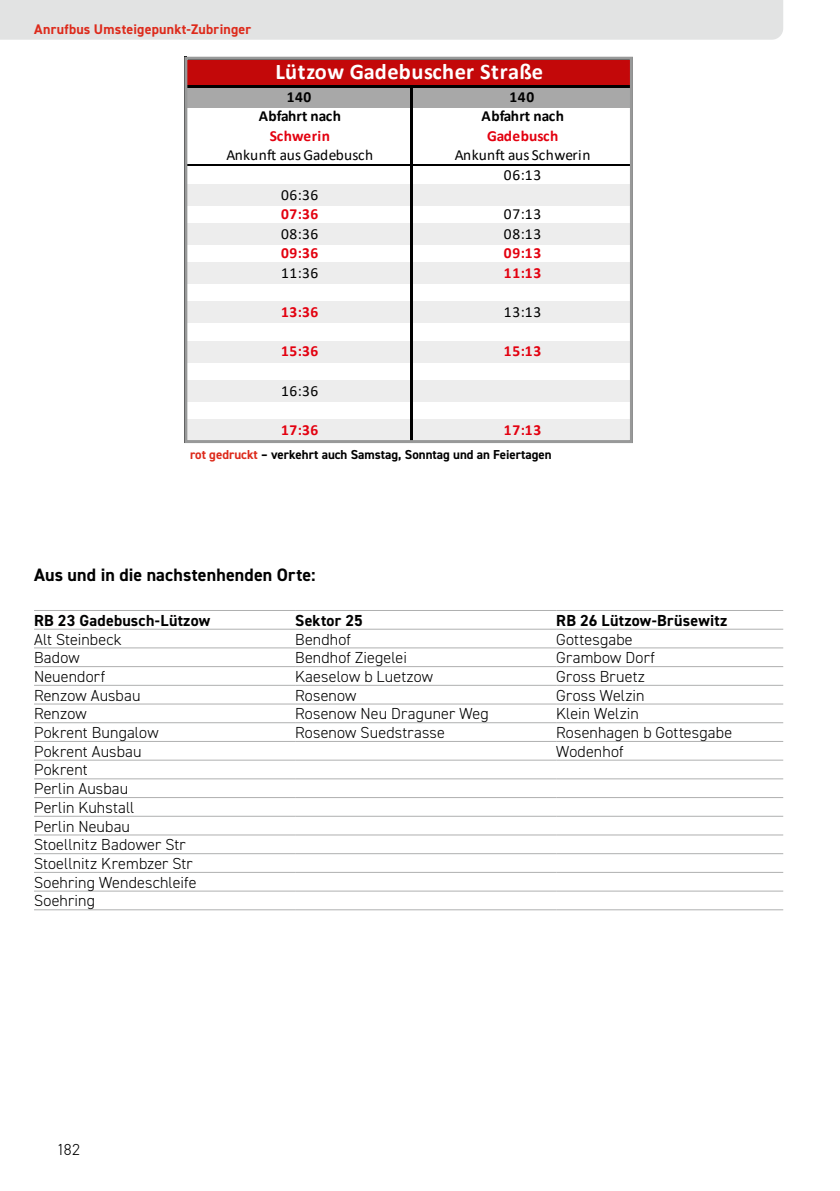
<style>
.page{position:relative;width:840px;height:1191px;background:#fff}
.page>*{position:absolute;margin:0;border:0;box-sizing:border-box;transform-origin:0 0}
.t1{font:700 22.4px "Calibri";letter-spacing:.02em;color:#fff}
.t2{font:700 18px "DIN2014";letter-spacing:.01em;color:#000}
.t3{font:300 16px/18.8px "DIN2014";letter-spacing:.01em;color:#000}
.t4{font:700 16px "DIN2014";letter-spacing:.015em;color:#000}
.t5{font:15.4px/19.6px "Calibri";letter-spacing:.02em;color:#000;text-align:center}
.t6{font:700 15.4px "Calibri";letter-spacing:.04em;color:#e3000f}
.t7{font:700 15.4px "Calibri";letter-spacing:.01em;color:#000}
.t8{font:700 15.4px "Calibri";letter-spacing:.01em;color:#e3000f}
.t9{font:700 14px "DIN2014";letter-spacing:.015em;color:#dd2a1b}
.t10{font:700 13px "DIN2014";color:#000}
.s1{color:#dd2a1b}
</style>
<div class="page">
<div style="left:0;top:0;width:782px;height:40px;background:#e2e3e3"></div>
<div style="left:186px;top:58px;width:446px;height:30px;background:#c30809"></div>
<div style="left:186px;top:86px;width:446px;height:21px;background:#a8a8a8"></div>
<div style="left:186px;top:184px;width:446px;height:21px;background:#ededed"></div>
<div style="left:186px;top:223px;width:446px;height:21px;background:#ededed"></div>
<div style="left:186px;top:263px;width:446px;height:21px;background:#ededed"></div>
<div style="left:186px;top:302px;width:446px;height:21px;background:#ededed"></div>
<div style="left:186px;top:341px;width:446px;height:21px;background:#ededed"></div>
<div style="left:186px;top:380px;width:446px;height:21px;background:#ededed"></div>
<div style="left:186px;top:419px;width:446px;height:21px;background:#ededed"></div>
<hr style="left:187px;top:165px;width:223px;height:1px;background:#000">
<hr style="left:410px;top:88px;width:2px;height:355px;background:#000">
<hr style="left:187px;top:85px;width:445px;height:3px;background:#000">
<hr style="left:412px;top:165px;width:217px;height:1px;background:#000">
<div style="left:184px;top:57px;width:448px;height:386px;border:3px solid #989999"></div>
<hr style="left:34px;top:610px;width:261px;height:1px;background:#afb0b0">
<hr style="left:295px;top:610px;width:261px;height:1px;background:#afb0b0">
<hr style="left:556px;top:610px;width:226px;height:1px;background:#afb0b0">
<hr style="left:34px;top:629px;width:261px;height:1px;background:#afb0b0">
<hr style="left:295px;top:629px;width:261px;height:1px;background:#afb0b0">
<hr style="left:556px;top:629px;width:226px;height:1px;background:#afb0b0">
<hr style="left:34px;top:647px;width:261px;height:1px;background:#afb0b0">
<hr style="left:295px;top:647px;width:261px;height:1px;background:#afb0b0">
<hr style="left:556px;top:647px;width:226px;height:1px;background:#afb0b0">
<hr style="left:34px;top:666px;width:261px;height:1px;background:#afb0b0">
<hr style="left:295px;top:666px;width:261px;height:1px;background:#afb0b0">
<hr style="left:556px;top:666px;width:226px;height:1px;background:#afb0b0">
<hr style="left:34px;top:685px;width:261px;height:1px;background:#afb0b0">
<hr style="left:295px;top:685px;width:261px;height:1px;background:#afb0b0">
<hr style="left:556px;top:685px;width:226px;height:1px;background:#afb0b0">
<hr style="left:34px;top:703px;width:261px;height:1px;background:#afb0b0">
<hr style="left:295px;top:703px;width:261px;height:1px;background:#afb0b0">
<hr style="left:556px;top:703px;width:226px;height:1px;background:#afb0b0">
<hr style="left:34px;top:722px;width:261px;height:1px;background:#afb0b0">
<hr style="left:295px;top:722px;width:261px;height:1px;background:#afb0b0">
<hr style="left:556px;top:722px;width:226px;height:1px;background:#afb0b0">
<hr style="left:34px;top:741px;width:261px;height:1px;background:#afb0b0">
<hr style="left:295px;top:741px;width:261px;height:1px;background:#afb0b0">
<hr style="left:556px;top:741px;width:226px;height:1px;background:#afb0b0">
<hr style="left:34px;top:760px;width:261px;height:1px;background:#afb0b0">
<hr style="left:295px;top:760px;width:261px;height:1px;background:#afb0b0">
<hr style="left:556px;top:760px;width:226px;height:1px;background:#afb0b0">
<hr style="left:34px;top:778px;width:261px;height:1px;background:#afb0b0">
<hr style="left:295px;top:778px;width:261px;height:1px;background:#afb0b0">
<hr style="left:556px;top:778px;width:226px;height:1px;background:#afb0b0">
<hr style="left:34px;top:797px;width:261px;height:1px;background:#afb0b0">
<hr style="left:295px;top:797px;width:261px;height:1px;background:#afb0b0">
<hr style="left:556px;top:797px;width:226px;height:1px;background:#afb0b0">
<hr style="left:34px;top:816px;width:261px;height:1px;background:#afb0b0">
<hr style="left:295px;top:816px;width:261px;height:1px;background:#afb0b0">
<hr style="left:556px;top:816px;width:226px;height:1px;background:#afb0b0">
<hr style="left:34px;top:834px;width:261px;height:1px;background:#afb0b0">
<hr style="left:295px;top:834px;width:261px;height:1px;background:#afb0b0">
<hr style="left:556px;top:834px;width:226px;height:1px;background:#afb0b0">
<hr style="left:34px;top:853px;width:261px;height:1px;background:#afb0b0">
<hr style="left:295px;top:853px;width:261px;height:1px;background:#afb0b0">
<hr style="left:556px;top:853px;width:226px;height:1px;background:#afb0b0">
<hr style="left:34px;top:872px;width:261px;height:1px;background:#afb0b0">
<hr style="left:295px;top:872px;width:261px;height:1px;background:#afb0b0">
<hr style="left:556px;top:872px;width:226px;height:1px;background:#afb0b0">
<hr style="left:34px;top:890px;width:261px;height:1px;background:#afb0b0">
<hr style="left:295px;top:890px;width:261px;height:1px;background:#afb0b0">
<hr style="left:556px;top:890px;width:226px;height:1px;background:#afb0b0">
<hr style="left:34px;top:909px;width:261px;height:1px;background:#afb0b0">
<hr style="left:295px;top:909px;width:261px;height:1px;background:#afb0b0">
<hr style="left:556px;top:909px;width:226px;height:1px;background:#afb0b0">
<p class="t9" style="left:34px;top:19px;width:219px">Anrufbus Umsteigepunkt-Zubringer</p>
<h1 class="t1" style="left:275px;top:56px;width:269px">Lützow Gadebuscher Straße</h1>
<p class="t7" style="left:286px;top:86px;width:26px">140</p>
<p class="t7" style="left:509px;top:86px;width:26px">140</p>
<p class="t7" style="left:258px;top:105px;width:84px">Abfahrt nach</p>
<p class="t7" style="left:481px;top:105px;width:84px">Abfahrt nach</p>
<p class="t8" style="left:270px;top:125px;width:62px">Schwerin</p>
<p class="t8" style="left:487px;top:125px;width:73px">Gadebusch</p>
<p class="t5" style="left:226px;top:145px;width:148px">Ankunft aus Gadebusch</p>
<p class="t5" style="left:454px;top:145px;width:137px">Ankunft aus Schwerin<br>06:13</p>
<p class="t5" style="left:281px;top:184px;width:39px">06:36</p>
<p class="t6" style="left:281px;top:203px;width:39px">07:36</p>
<p class="t5" style="left:503px;top:204px;width:39px">07:13</p>
<p class="t5" style="left:281px;top:223px;width:39px">08:36</p>
<p class="t5" style="left:503px;top:223px;width:39px">08:13</p>
<p class="t6" style="left:281px;top:242px;width:39px">09:36</p>
<p class="t6" style="left:503px;top:242px;width:39px">09:13</p>
<p class="t5" style="left:281px;top:263px;width:39px">11:36</p>
<p class="t6" style="left:503px;top:262px;width:39px">11:13</p>
<p class="t6" style="left:281px;top:301px;width:39px">13:36</p>
<p class="t5" style="left:503px;top:302px;width:39px">13:13</p>
<p class="t6" style="left:281px;top:340px;width:39px">15:36</p>
<p class="t6" style="left:503px;top:340px;width:39px">15:13</p>
<p class="t5" style="left:281px;top:380px;width:39px">16:36</p>
<p class="t6" style="left:281px;top:419px;width:39px">17:36</p>
<p class="t6" style="left:503px;top:419px;width:39px">17:13</p>
<p class="t10" style="left:190px;top:446px;width:363px"><span class="s1">rot gedruckt</span> – verkehrt auch Samstag, Sonntag und an Feiertagen</p>
<p class="t2" style="left:34px;top:563px;width:283px">Aus und in die nachstenhenden Orte:</p>
<p class="t4" style="left:34px;top:609px;width:178px">RB 23 Gadebusch-Lützow</p>
<p class="t4" style="left:295px;top:609px;width:69px">Sektor 25</p>
<p class="t4" style="left:556px;top:609px;width:172px">RB 26 Lützow-Brüsewitz</p>
<p class="t3" style="left:34px;top:629px;width:89px">Alt Steinbeck</p>
<p class="t3" style="left:295px;top:629px;width:57px">Bendhof</p>
<p class="t3" style="left:556px;top:629px;width:78px">Gottesgabe</p>
<p class="t3" style="left:34px;top:648px;width:47px">Badow</p>
<p class="t3" style="left:295px;top:648px;width:113px">Bendhof Ziegelei</p>
<p class="t3" style="left:556px;top:648px;width:100px">Grambow Dorf</p>
<p class="t3" style="left:34px;top:667px;width:73px">Neuendorf</p>
<p class="t3" style="left:295px;top:667px;width:139px">Kaeselow b Luetzow</p>
<p class="t3" style="left:556px;top:667px;width:90px">Gross Bruetz</p>
<p class="t3" style="left:34px;top:686px;width:108px">Renzow Ausbau</p>
<p class="t3" style="left:295px;top:686px;width:63px">Rosenow</p>
<p class="t3" style="left:556px;top:686px;width:90px">Gross Welzin</p>
<p class="t3" style="left:34px;top:704px;width:54px">Renzow</p>
<p class="t3" style="left:295px;top:704px;width:195px">Rosenow Neu Draguner Weg</p>
<p class="t3" style="left:556px;top:704px;width:84px">Klein Welzin</p>
<p class="t3" style="left:34px;top:723px;width:126px">Pokrent Bungalow</p>
<p class="t3" style="left:295px;top:723px;width:151px">Rosenow Suedstrasse</p>
<p class="t3" style="left:556px;top:723px;width:177px">Rosenhagen b Gottesgabe</p>
<p class="t3" style="left:34px;top:742px;width:109px">Pokrent Ausbau</p>
<p class="t3" style="left:556px;top:742px;width:69px">Wodenhof</p>
<p class="t3" style="left:34px;top:760px;width:164px">Pokrent<br>Perlin Ausbau<br>Perlin Kuhstall<br>Perlin Neubau<br>Stoellnitz Badower Str<br>Stoellnitz Krembzer Str<br>Soehring Wendeschleife<br>Soehring</p>
<p class="t3" style="left:57px;top:1139px;width:25px">182</p>
</div>
